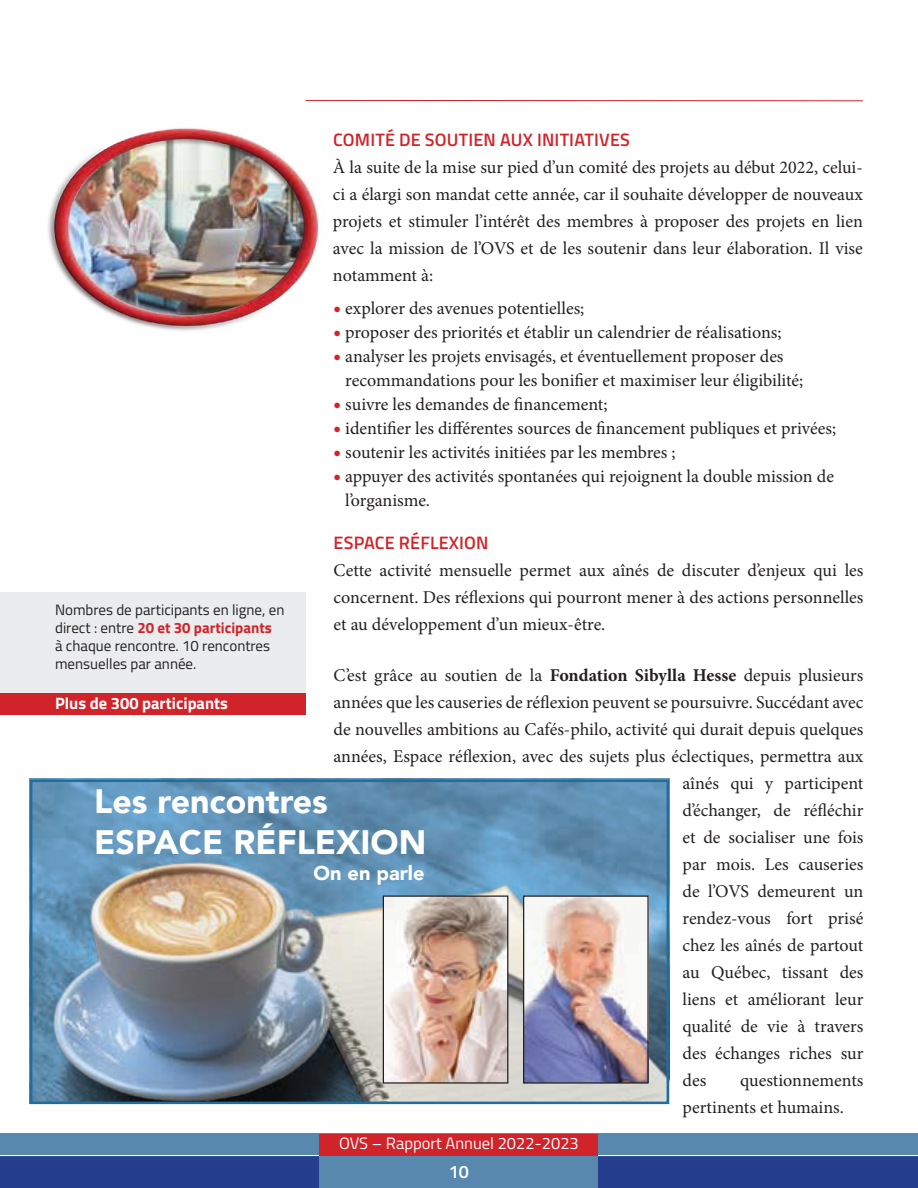
<style>
.page{position:relative;width:918px;height:1188px;background:#fff}
.page>*{position:absolute;margin:0;border:0;box-sizing:border-box;transform-origin:0 0}
.Style_de_paragraphe{font:900 33.9px "Avenir";color:#fff}
.Style_de_paragraphe-2{font:900 19.95px "Avenir";color:#fff}
.t1{font:18px/27px "Minion Pro";color:#231f20}
.t2{font:600 18px "Titillium";letter-spacing:.01em;color:#d1232a}
.t3{font:600 18px "Titillium";color:#fff}
.t4{font:16.5px "Titillium";color:#fff}
.t5{font:700 16.5px "Titillium";color:#fff}
.t6{font:15px/18px "Titillium";color:#231f20}
.s1{font-size:21px;color:#d1232a}
.s2{font-weight:700}
.s3{font-weight:700;color:#d1232a}
</style>
<div class="page">
<div style="left:0;top:1155px;width:918px;height:33px;background:#253f8e"></div>
<div style="left:0;top:1133px;width:918px;height:22px;background:#5888ae"></div>
<div style="left:320px;top:1134px;width:278px;height:54px;background:#d1232a"></div>
<div style="left:320px;top:1157px;width:278px;height:31px;background:#5888ae"></div>
<img style="left:47px;top:128px;width:272px;height:203px">
<hr style="left:306px;top:100px;width:557px;height:1px;background:#d1232a">
<div style="left:0;top:592px;width:306px;height:114px;background:#ebeced"></div>
<div style="left:0;top:693px;width:306px;height:22px;background:#d1232a"></div>
<img style="left:30px;top:779px;width:639px;height:322px">
<img style="left:525px;top:897px;width:122px;height:185px">
<div style="left:523px;top:895px;width:126px;height:189px;border:1px solid #231f20"></div>
<img style="left:385px;top:897px;width:121px;height:185px">
<div style="left:383px;top:895px;width:125px;height:189px;border:1px solid #231f20"></div>
<div style="left:30px;top:780px;width:639px;height:324px;border:2px solid #236d9d"></div>
<p class="t2" style="left:333px;top:126px;width:298px">COMITÉ DE SOUTIEN AUX INITIATIVES</p>
<p class="t1" style="left:333px;top:153px;width:531px;text-align:justify">À la suite de la mise sur pied d’un comité des projets au début 2022, celui&shy;ci a élargi son mandat cette année, car il souhaite développer de nouveaux projets et stimuler l’intérêt des membres à proposer des projets en lien avec la mission de l’OVS et de les soutenir dans leur élaboration. Il vise notamment à:</p>
<p class="t1" style="left:333px;top:294px;width:253px"><span class="s1">•</span> explorer des avenues potentielles;</p>
<p class="t1" style="left:333px;top:318px;width:450px"><span class="s1">•</span> proposer des priorités et établir un calendrier de réalisations;</p>
<p class="t1" style="left:345px;top:344px;width:460px;line-height:24px;text-indent:-12px"><span class="s1">•</span> analyser les projets envisagés, et éventuellement proposer des recommandations pour les bonifier et maximiser leur éligibilité;</p>
<p class="t1" style="left:333px;top:390px;width:276px"><span class="s1">•</span> suivre les demandes de financement;</p>
<p class="t1" style="left:333px;top:414px;width:505px"><span class="s1">•</span> identifier les différentes sources de financement publiques et privées;</p>
<p class="t1" style="left:333px;top:438px;width:344px"><span class="s1">•</span> soutenir les activités initiées par les membres ;</p>
<p class="t1" style="left:345px;top:464px;width:490px;line-height:24px;text-indent:-12px"><span class="s1">•</span> appuyer des activités spontanées qui rejoignent la double mission de l’organisme.</p>
<p class="t2" style="left:334px;top:529px;width:157px">ESPACE RÉFLEXION</p>
<p class="t1" style="left:334px;top:557px;width:531px;text-align:justify">Cette activité mensuelle permet aux aînés de discuter d’enjeux qui les concernent. Des réflexions qui pourront mener à des actions personnelles et au développement d’un mieux-être.</p>
<p class="t1" style="left:334px;top:662px;width:531px">C’est grâce au soutien de la <span class="s2">Fondation Sibylla Hesse</span> depuis plusieurs</p>
<p class="t1" style="left:334px;top:689px;width:531px">années que les causeries de réflexion peuvent se poursuivre. Succédant avec</p>
<p class="t1" style="left:334px;top:716px;width:531px">de nouvelles ambitions au Cafés-philo, activité qui durait depuis quelques</p>
<p class="t1" style="left:334px;top:743px;width:531px">années, Espace réflexion, avec des sujets plus éclectiques, permettra aux</p>
<p class="t1" style="left:683px;top:770px;width:182px">aînés qui y participent</p>
<p class="t1" style="left:683px;top:797px;width:182px">d’échanger, de réfléchir</p>
<p class="t1" style="left:683px;top:824px;width:182px">et de socialiser une fois</p>
<p class="t1" style="left:683px;top:851px;width:182px">par mois. Les causeries</p>
<p class="t1" style="left:683px;top:878px;width:182px">de l’OVS demeurent un</p>
<p class="t1" style="left:683px;top:905px;width:182px">rendez-vous fort prisé</p>
<p class="t1" style="left:683px;top:932px;width:182px">chez les aînés de partout</p>
<p class="t1" style="left:683px;top:959px;width:182px">au Québec, tissant des</p>
<p class="t1" style="left:683px;top:986px;width:182px">liens et améliorant leur</p>
<p class="t1" style="left:683px;top:1013px;width:182px">qualité de vie à travers</p>
<p class="t1" style="left:683px;top:1040px;width:182px">des échanges riches sur</p>
<p class="t1" style="left:683px;top:1067px;width:25px">des</p>
<p class="t6" style="left:55px;top:600px;width:231px">Nombres de participants en ligne, en direct : entre <span class="s3">20 et 30 participants<br></span>à chaque rencontre. 10 rencontres mensuelles par année.</p>
<p class="t5" style="left:55px;top:690px;width:174px">Plus de 300 participants</p>
<p class="Style_de_paragraphe" style="left:94px;top:773px;width:235px">Les rencontres</p>
<p class="Style_de_paragraphe" style="left:94px;top:813px;width:334px">ESPACE RÉFLEXION</p>
<p class="Style_de_paragraphe-2" style="left:314px;top:856px;width:112px">On en parle</p>
<p class="t1" style="left:683px;top:1067px;width:182px;text-indent:58px">questionnements pertinents et humains.</p>
<p class="t4" style="left:339px;top:1132px;width:241px">OVS – Rapport Annuel 2022-2023</p>
<p class="t3" style="left:449px;top:1158px;width:22px">10</p>
</div>
